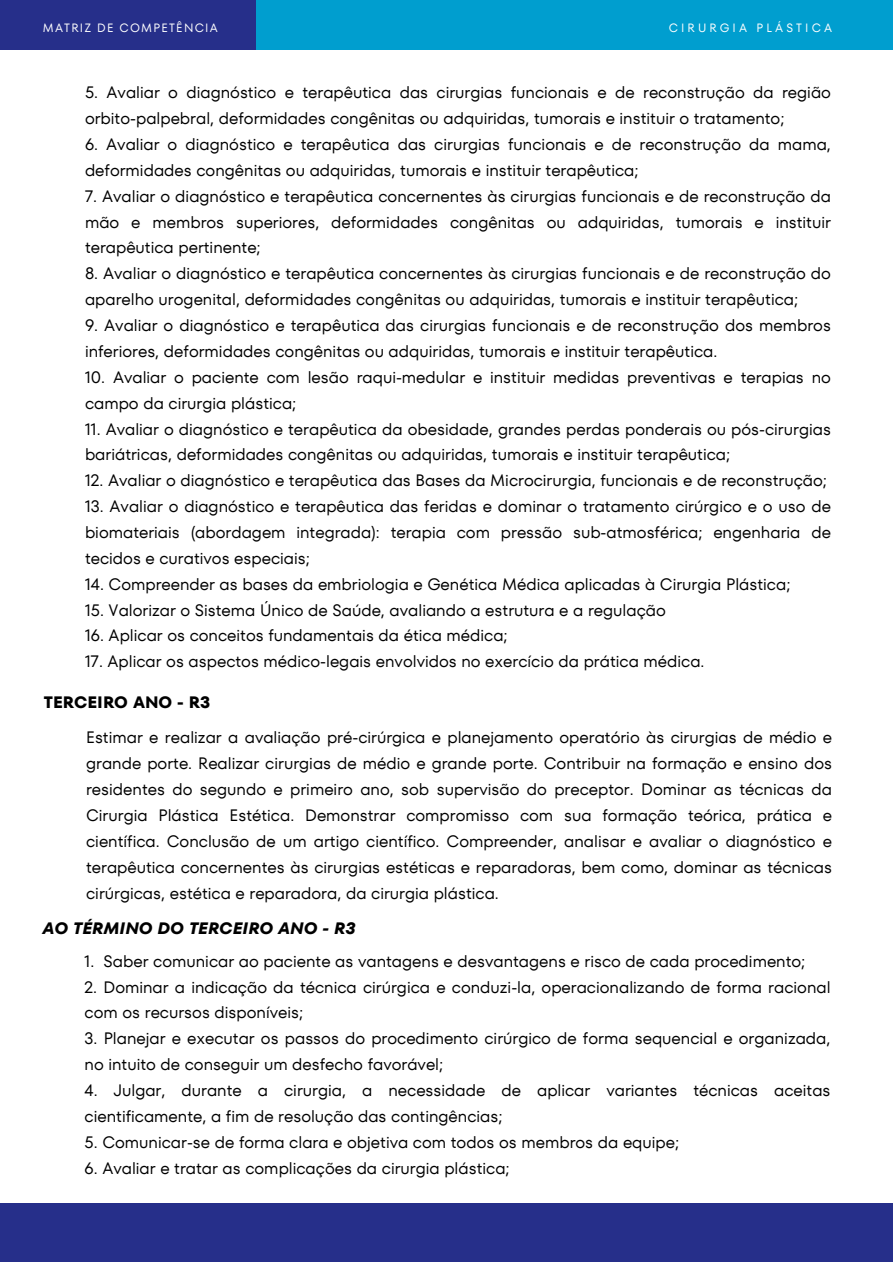
<style>
.page{position:relative;width:893px;height:1264px;background:#fff}
.page>*{position:absolute;margin:0;border:0;box-sizing:border-box;transform-origin:0 0}
.t1{font:16.5px/25.8px "TT Fors";color:#000}
.t2{font:italic 700 16.5px "TT Fors";color:#000}
.t3{font:700 16.5px "TT Fors";color:#000}
.t4{font:12px "TT Fors";letter-spacing:.105em;color:#fff}
.t5{font:12px "TT Fors";letter-spacing:.26em;color:#fff}
</style>
<div class="page">
<div style="left:0;top:1203px;width:892px;height:59px;background:#262f8a"></div>
<div style="left:0;top:0;width:310px;height:49px;background:#262f8a"></div>
<div style="left:256px;top:0;width:636px;height:49px;background:#009ecf"></div>
<p class="t4" style="left:43px;top:19px;width:177px">MATRIZ DE COMPETÊNCIA</p>
<p class="t5" style="left:668px;top:19px;width:165px">CIRURGIA PLÁSTICA</p>
<p class="t1" style="left:85px;top:80px;width:747px">5. Avaliar o diagnóstico e terapêutica das cirurgias funcionais e de reconstrução da região orbito-palpebral, deformidades congênitas ou adquiridas, tumorais e instituir o tratamento;</p>
<p class="t1" style="left:85px;top:131px;width:747px">6. Avaliar o diagnóstico e terapêutica das cirurgias funcionais e de reconstrução da mama, deformidades congênitas ou adquiridas, tumorais e instituir terapêutica;</p>
<p class="t1" style="left:85px;top:183px;width:747px;text-align:justify">7. Avaliar o diagnóstico e terapêutica concernentes às cirurgias funcionais e de reconstrução da mão e membros superiores, deformidades congênitas ou adquiridas, tumorais e instituir terapêutica pertinente;</p>
<p class="t1" style="left:85px;top:261px;width:747px">8. Avaliar o diagnóstico e terapêutica concernentes às cirurgias funcionais e de reconstrução do aparelho urogenital, deformidades congênitas ou adquiridas, tumorais e instituir terapêutica;</p>
<p class="t1" style="left:85px;top:312px;width:747px">9. Avaliar o diagnóstico e terapêutica das cirurgias funcionais e de reconstrução dos membros inferiores, deformidades congênitas ou adquiridas, tumorais e instituir terapêutica.</p>
<p class="t1" style="left:85px;top:364px;width:747px">10. Avaliar o paciente com lesão raqui-medular e instituir medidas preventivas e terapias no campo da cirurgia plástica;</p>
<p class="t1" style="left:85px;top:416px;width:747px">11. Avaliar o diagnóstico e terapêutica da obesidade, grandes perdas ponderais ou pós-cirurgias bariátricas, deformidades congênitas ou adquiridas, tumorais e instituir terapêutica;</p>
<p class="t1" style="left:85px;top:467px;width:743px">12. Avaliar o diagnóstico e terapêutica das Bases da Microcirurgia, funcionais e de reconstrução;</p>
<p class="t1" style="left:85px;top:493px;width:747px;text-align:justify">13. Avaliar o diagnóstico e terapêutica das feridas e dominar o tratamento cirúrgico e o uso de biomateriais (abordagem integrada): terapia com pressão sub-atmosférica; engenharia de tecidos e curativos especiais;</p>
<p class="t1" style="left:85px;top:571px;width:707px">14. Compreender as bases da embriologia e Genética Médica aplicadas à Cirurgia Plástica;</p>
<p class="t1" style="left:85px;top:597px;width:582px">15. Valorizar o Sistema Único de Saúde, avaliando a estrutura e a regulação</p>
<p class="t1" style="left:85px;top:622px;width:424px">16. Aplicar os conceitos fundamentais da ética médica;</p>
<p class="t1" style="left:85px;top:648px;width:621px">17. Aplicar os aspectos médico-legais envolvidos no exercício da prática médica.</p>
<p class="t3" style="left:44px;top:691px;width:168px">TERCEIRO ANO - R3</p>
<p class="t1" style="left:86px;top:724px;width:747px;text-align:justify">Estimar e realizar a avaliação pré-cirúrgica e planejamento operatório às cirurgias de médio e grande porte. Realizar cirurgias de médio e grande porte. Contribuir na formação e ensino dos residentes do segundo e primeiro ano, sob supervisão do preceptor. Dominar as técnicas da Cirurgia Plástica Estética. Demonstrar compromisso com sua formação teórica, prática e científica. Conclusão de um artigo científico. Compreender, analisar e avaliar o diagnóstico e terapêutica concernentes às cirurgias estéticas e reparadoras, bem como, dominar as técnicas cirúrgicas, estética e reparadora, da cirurgia plástica.</p>
<p class="t2" style="left:42px;top:916px;width:315px">AO TÉRMINO DO TERCEIRO ANO - R3</p>
<p class="t1" style="left:85px;top:947px;width:722px">1. Saber comunicar ao paciente as vantagens e desvantagens e risco de cada procedimento;</p>
<p class="t1" style="left:85px;top:973px;width:747px">2. Dominar a indicação da técnica cirúrgica e conduzi-la, operacionalizando de forma racional com os recursos disponíveis;</p>
<p class="t1" style="left:85px;top:1025px;width:747px">3. Planejar e executar os passos do procedimento cirúrgico de forma sequencial e organizada, no intuito de conseguir um desfecho favorável;</p>
<p class="t1" style="left:85px;top:1077px;width:747px">4. Julgar, durante a cirurgia, a necessidade de aplicar variantes técnicas aceitas cientificamente, a fim de resolução das contingências;</p>
<p class="t1" style="left:85px;top:1128px;width:596px">5. Comunicar-se de forma clara e objetiva com todos os membros da equipe;</p>
<p class="t1" style="left:85px;top:1154px;width:426px">6. Avaliar e tratar as complicações da cirurgia plástica;</p>
</div>
